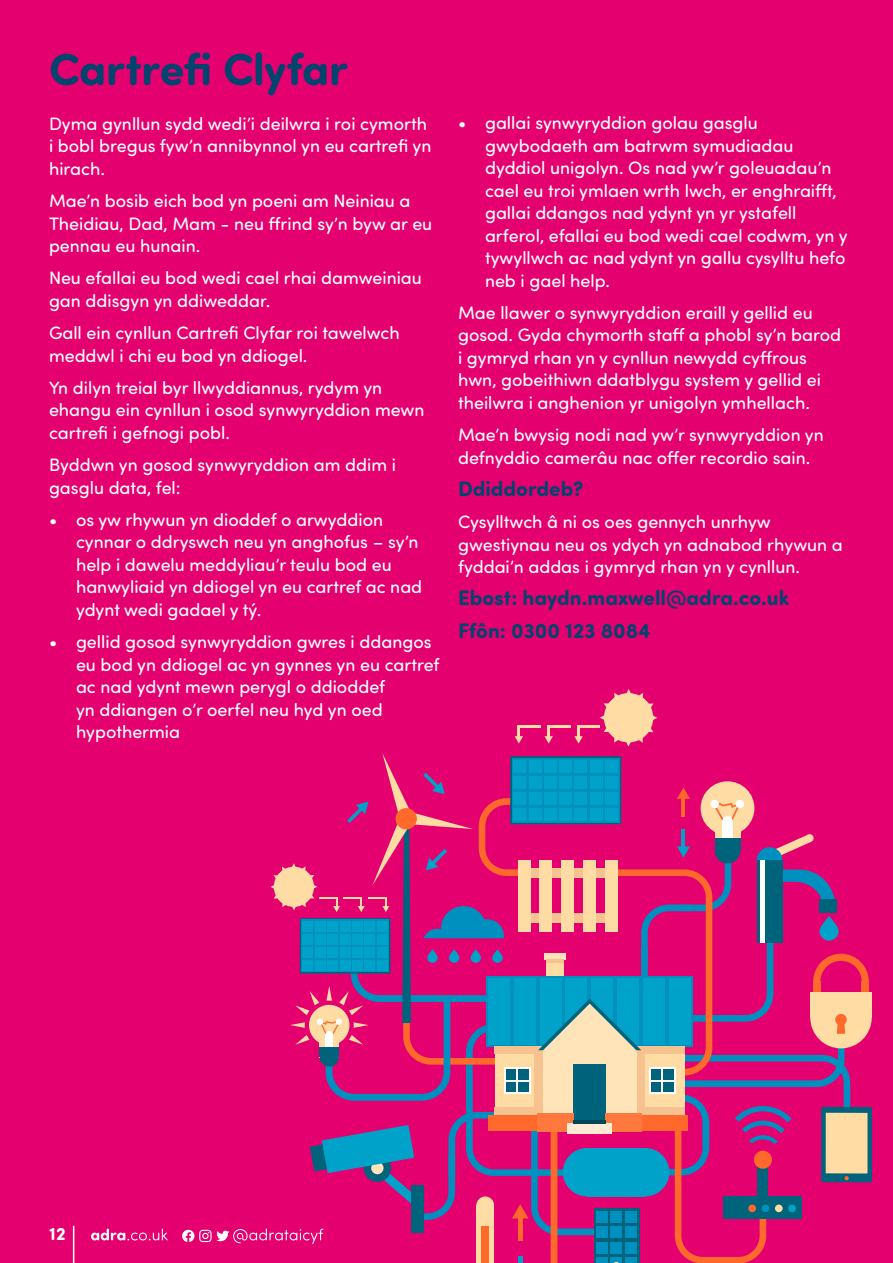
<style>
.page{position:relative;width:893px;height:1263px;background:#e5006f}
.page>*{position:absolute;margin:0;border:0;box-sizing:border-box;transform-origin:0 0}
.t1{font:700 45px "Sofia Pro Soft";letter-spacing:-.005em;color:#01446d}
.t2{font:700 21px/32.2px "Sofia Pro Soft";color:#01446d}
.t3{font:18px/22.5px "Sofia Pro Soft";color:#fff}
.t4{font:700 18px "Sofia Pro Soft";color:#fff}
</style>
<div class="page">
<hr style="left:73px;top:1226px;width:1px;height:37px;background:#fff">
<svg style="left:91px;top:1228px;width:77px;height:12px"></svg>
<svg style="left:600px;top:689px;width:57px;height:57px"></svg>
<hr style="left:577px;top:725px;width:23px;height:2px;background:#ffdca4">
<svg style="left:574px;top:727px;width:9px;height:16px"></svg>
<hr style="left:548px;top:725px;width:22px;height:2px;background:#ffdca4">
<svg style="left:544px;top:725px;width:9px;height:18px"></svg>
<hr style="left:518px;top:725px;width:23px;height:2px;background:#ffdca4">
<svg style="left:515px;top:725px;width:8px;height:18px"></svg>
<svg style="left:182px;top:753px;width:690px;height:510px"></svg>
<h1 class="t1" style="left:49px;top:36px;width:300px">Cartrefi Clyfar</h1>
<p class="t3" style="left:49px;top:111px;width:384px">Dyma gynllun sydd wedi’i deilwra i roi cymorth i bobl bregus fyw’n annibynnol yn eu cartrefi yn hirach.</p>
<p class="t3" style="left:49px;top:189px;width:385px">Mae’n bosib eich bod yn poeni am Neiniau a<br>Theidiau, Dad, Mam - neu ffrind sy’n byw ar eu pennau eu hunain.</p>
<p class="t3" style="left:49px;top:266px;width:374px">Neu efallai eu bod wedi cael rhai damweiniau gan ddisgyn yn ddiweddar.</p>
<p class="t3" style="left:49px;top:321px;width:352px">Gall ein cynllun Cartrefi Clyfar roi tawelwch meddwl i chi eu bod yn ddiogel.</p>
<p class="t3" style="left:49px;top:375px;width:377px">Yn dilyn treial byr llwyddiannus, rydym yn ehangu ein cynllun i osod synwyryddion mewn cartrefi i gefnogi pobl.</p>
<p class="t3" style="left:49px;top:453px;width:348px">Byddwn yn gosod synwyryddion am ddim i gasglu data, fel:</p>
<p class="t3" style="left:76px;top:508px;width:348px;text-indent:-27px">• os yw rhywun yn dioddef o arwyddion cynnar o ddryswch neu yn anghofus – sy’n help i dawelu meddyliau’r teulu bod eu hanwyliaid yn ddiogel yn eu cartref ac nad ydynt wedi gadael y tý.</p>
<p class="t3" style="left:76px;top:630px;width:365px;text-indent:-27px">• gellid gosod synwyryddion gwres i ddangos eu bod yn ddiogel ac yn gynnes yn eu cartref ac nad ydynt mewn perygl o ddioddef<br>yn ddiangen o’r oerfel neu hyd yn oed hypothermia</p>
<p class="t3" style="left:485px;top:111px;width:364px;text-indent:-27px">• gallai synwyryddion golau gasglu gwybodaeth am batrwm symudiadau dyddiol unigolyn. Os nad yw’r goleuadau’n cael eu troi ymlaen wrth lwch, er enghraifft, gallai ddangos nad ydynt yn yr ystafell arferol, efallai eu bod wedi cael codwm, yn y tywyllwch ac nad ydynt yn gallu cysylltu hefo neb i gael help.</p>
<p class="t3" style="left:458px;top:301px;width:385px">Mae llawer o synwyryddion eraill y gellid eu gosod. Gyda chymorth staff a phobl sy’n barod i gymryd rhan yn y cynllun newydd cyffrous hwn, gobeithiwn ddatblygu system y gellid ei theilwra i anghenion yr unigolyn ymhellach.</p>
<p class="t3" style="left:458px;top:423px;width:367px">Mae’n bwysig nodi nad yw’r synwyryddion yn defnyddio camerâu nac offer recordio sain.</p>
<p class="t2" style="left:458px;top:471px;width:127px">Ddiddordeb?</p>
<p class="t3" style="left:458px;top:510px;width:386px">Cysylltwch â ni os oes gennych unrhyw gwestiynau neu os ydych yn adnabod rhywun a fyddai’n addas i gymryd rhan yn y cynllun.</p>
<p class="t2" style="left:458px;top:581px;width:333px">Ebost: haydn.maxwell@adra.co.uk<br>Ffôn: 0300 123 8084</p>
<p class="t4" style="left:49px;top:1221px;width:18px">12</p>
</div>
